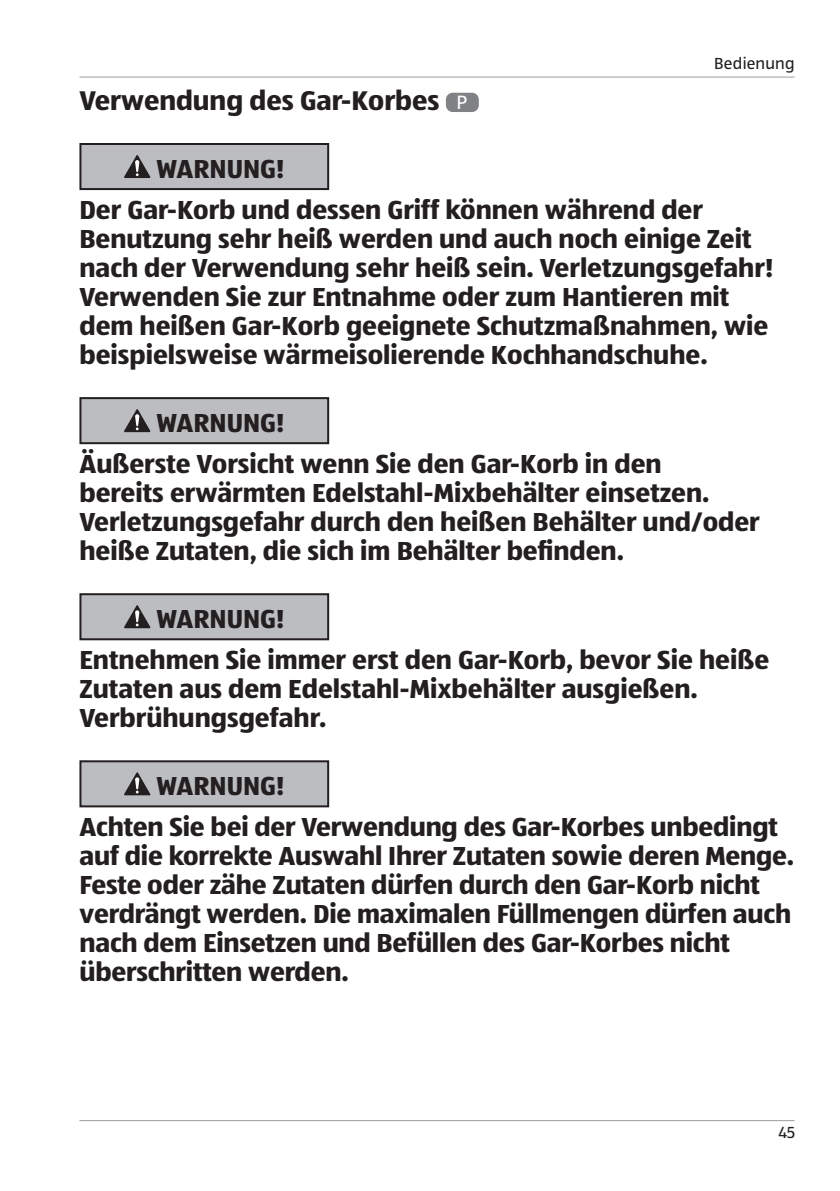
<style>
.page{position:relative;width:840px;height:1191px;background:#fff}
.page>*{position:absolute;margin:0;border:0;box-sizing:border-box;transform-origin:0 0}
.t1{font:700 28px "ALDISUEDOT";color:#231f20}
.t2{font:700 27px/29px "ALDISUEDOT";color:#231f20}
.t3{font:16.6px "ALDISUEDOT";letter-spacing:.01em;color:#231f20}
.s1{font-weight:400;font-size:20px;color:#fff}
</style>
<div class="page">
<hr style="left:79px;top:77px;width:715px;height:1px;background:#9e9fa3">
<hr style="left:79px;top:1120px;width:715px;height:1px;background:#9e9fa3">
<div style="left:445px;top:93px;width:33px;height:19px;background:#808285;border-radius:7px"></div>
<div style="left:80px;top:144px;width:248px;height:45px;background:#bcbdc0"></div>
<svg style="left:124px;top:155px;width:26px;height:23px"></svg>
<div style="left:79px;top:143px;width:250px;height:47px;border:2px solid #231f20"></div>
<div style="left:80px;top:398px;width:248px;height:45px;background:#bcbdc0"></div>
<svg style="left:124px;top:409px;width:26px;height:23px"></svg>
<div style="left:79px;top:397px;width:250px;height:47px;border:2px solid #231f20"></div>
<div style="left:80px;top:594px;width:248px;height:45px;background:#bcbdc0"></div>
<svg style="left:124px;top:605px;width:26px;height:23px"></svg>
<div style="left:79px;top:593px;width:250px;height:47px;border:2px solid #231f20"></div>
<div style="left:80px;top:761px;width:248px;height:45px;background:#bcbdc0"></div>
<svg style="left:124px;top:772px;width:26px;height:23px"></svg>
<div style="left:79px;top:760px;width:250px;height:47px;border:2px solid #231f20"></div>
<p class="t1" style="left:79px;top:82px;width:389px">Verwendung des Gar-Korbes <span class="s1">P</span></p>
<p class="t3" style="left:713px;top:53px;width:82px">Bedienung</p>
<p class="t2" style="left:79px;top:148px;width:624px;line-height:41px;text-indent:77px">WARNUNG!<br>Der Gar-Korb und dessen Griff können während der</p>
<p class="t2" style="left:79px;top:224px;width:695px">Benutzung sehr heiß werden und auch noch einige Zeit nach der Verwendung sehr heiß sein. Verletzungsgefahr!<br>Verwenden Sie zur Entnahme oder zum Hantieren mit dem heißen Gar-Korb geeignete Schutzmaßnahmen, wie beispielsweise wärmeisolierende Kochhandschuhe.</p>
<p class="t2" style="left:79px;top:402px;width:583px;line-height:41px;text-indent:77px">WARNUNG!<br>Äußerste Vorsicht wenn Sie den Gar-Korb in den</p>
<p class="t2" style="left:79px;top:478px;width:681px">bereits erwärmten Edelstahl-Mixbehälter einsetzen.<br>Verletzungsgefahr durch den heißen Behälter und/oder heiße Zutaten, die sich im Behälter befinden.</p>
<p class="t2" style="left:79px;top:598px;width:690px;line-height:41px;text-indent:77px">WARNUNG!<br>Entnehmen Sie immer erst den Gar-Korb, bevor Sie heiße</p>
<p class="t2" style="left:79px;top:674px;width:619px">Zutaten aus dem Edelstahl-Mixbehälter ausgießen.<br>Verbrühungsgefahr.</p>
<p class="t2" style="left:79px;top:765px;width:699px;line-height:41px;text-indent:77px">WARNUNG!<br>Achten Sie bei der Verwendung des Gar-Korbes unbedingt</p>
<p class="t2" style="left:79px;top:841px;width:716px">auf die korrekte Auswahl Ihrer Zutaten sowie deren Menge.<br>Feste oder zähe Zutaten dürfen durch den Gar-Korb nicht verdrängt werden. Die maximalen Füllmengen dürfen auch nach dem Einsetzen und Befüllen des Gar-Korbes nicht überschritten werden.</p>
<p class="t3" style="left:778px;top:1121px;width:18px">45</p>
</div>
